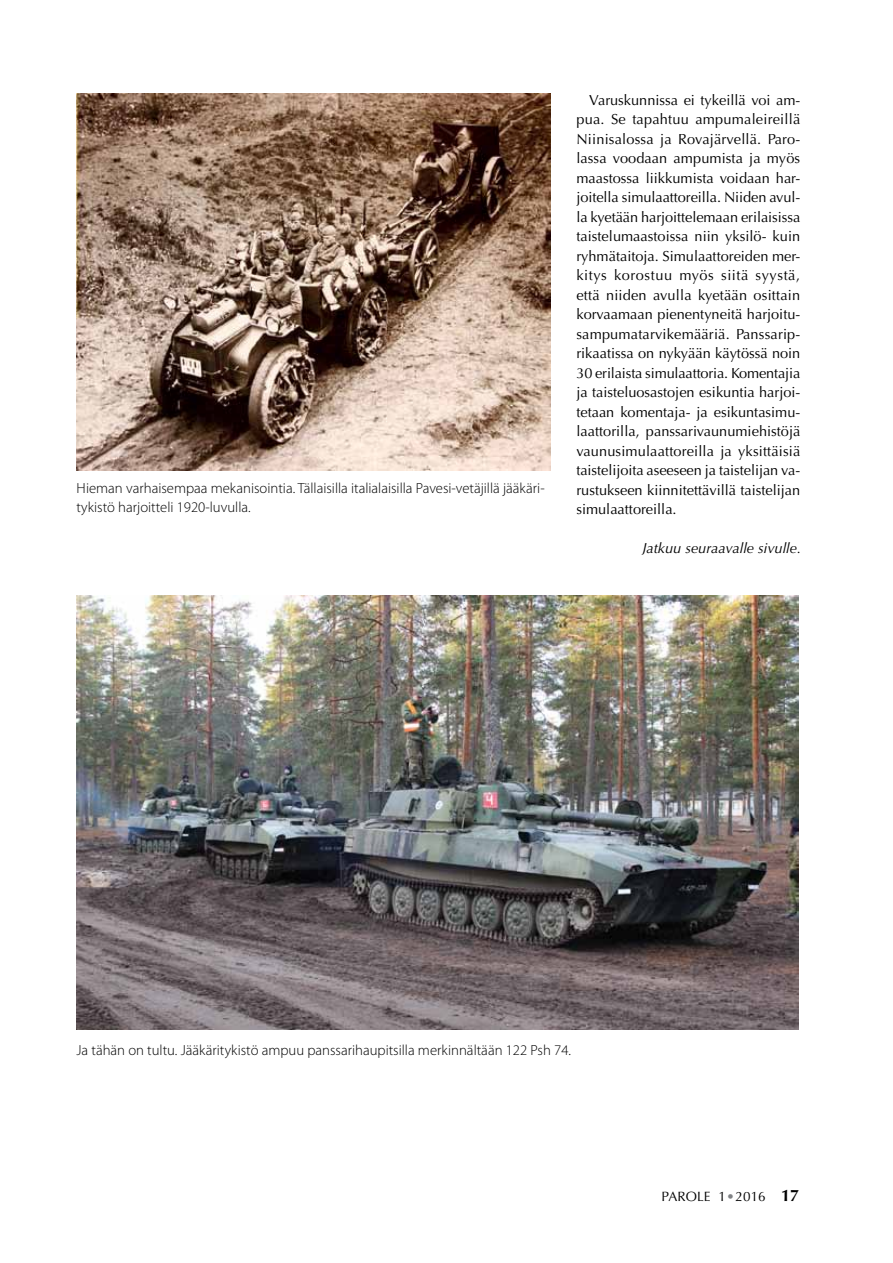
<style>
.page{position:relative;width:893px;height:1263px;background:#fff}
.page>*{position:absolute;margin:0;border:0;box-sizing:border-box;transform-origin:0 0}
.t1{font:300 14.7px/18.8px "Myriad Pro";color:#000}
.t2{font:14.55px/19.5px "Optima";color:#000;text-align:justify}
.t3{font:italic 14.55px "Optima";color:#000}
.t4{font:13.5px "Optima";letter-spacing:.005em;color:#000}
.s1{color:#808285}
.s2{font-weight:700;font-size:16.5px}
</style>
<div class="page">
<img style="left:77px;top:595px;width:721px;height:434px">
<img style="left:77px;top:94px;width:474px;height:376px">
<p class="t1" style="left:77px;top:479px;width:470px">Hieman varhaisempaa mekanisointia. Tällaisilla italialaisilla Pavesi-vetäjillä jääkäri&shy;tykistö harjoitteli 1920-luvulla.</p>
<p class="t2" style="left:576px;top:90px;width:226px;text-indent:13px">Varuskunnissa ei tykeillä voi am&shy;pua. Se tapahtuu ampumaleireillä Niinisalossa ja Rovajärvellä. Paro&shy;lassa voodaan ampumista ja myös maastossa liikkumista voidaan har&shy;joitella simulaattoreilla. Niiden avul&shy;la kyetään harjoittelemaan erilaisissa taistelumaastoissa niin yksilö- kuin ryhmätaitoja. Simulaattoreiden mer&shy;kitys korostuu myös siitä syystä, että niiden avulla kyetään osittain korvaamaan pienentyneitä harjoitu&shy;sampumatarvikemääriä. Panssarip&shy;rikaatissa on nykyään käytössä noin 30 erilaista simulaattoria. Komentajia ja taisteluosastojen esikuntia harjoi&shy;tetaan komentaja- ja esikuntasimu&shy;laattorilla, panssarivaunumiehistöjä vaunusimulaattoreilla ja yksittäisiä taistelijoita aseeseen ja taistelijan va&shy;rustukseen kiinnitettävillä taistelijan simulaattoreilla.</p>
<p class="t3" style="left:642px;top:540px;width:160px">Jatkuu seuraavalle sivulle.</p>
<p class="t1" style="left:77px;top:1041px;width:496px">Ja tähän on tultu. Jääkäritykistö ampuu panssarihaupitsilla merkinnältään 122 Psh 74.</p>
<p class="t4" style="left:662px;top:1189px;width:139px">PAROLE 1 <span class="s1">•</span> 2016 <span class="s2">17</span></p>
</div>
